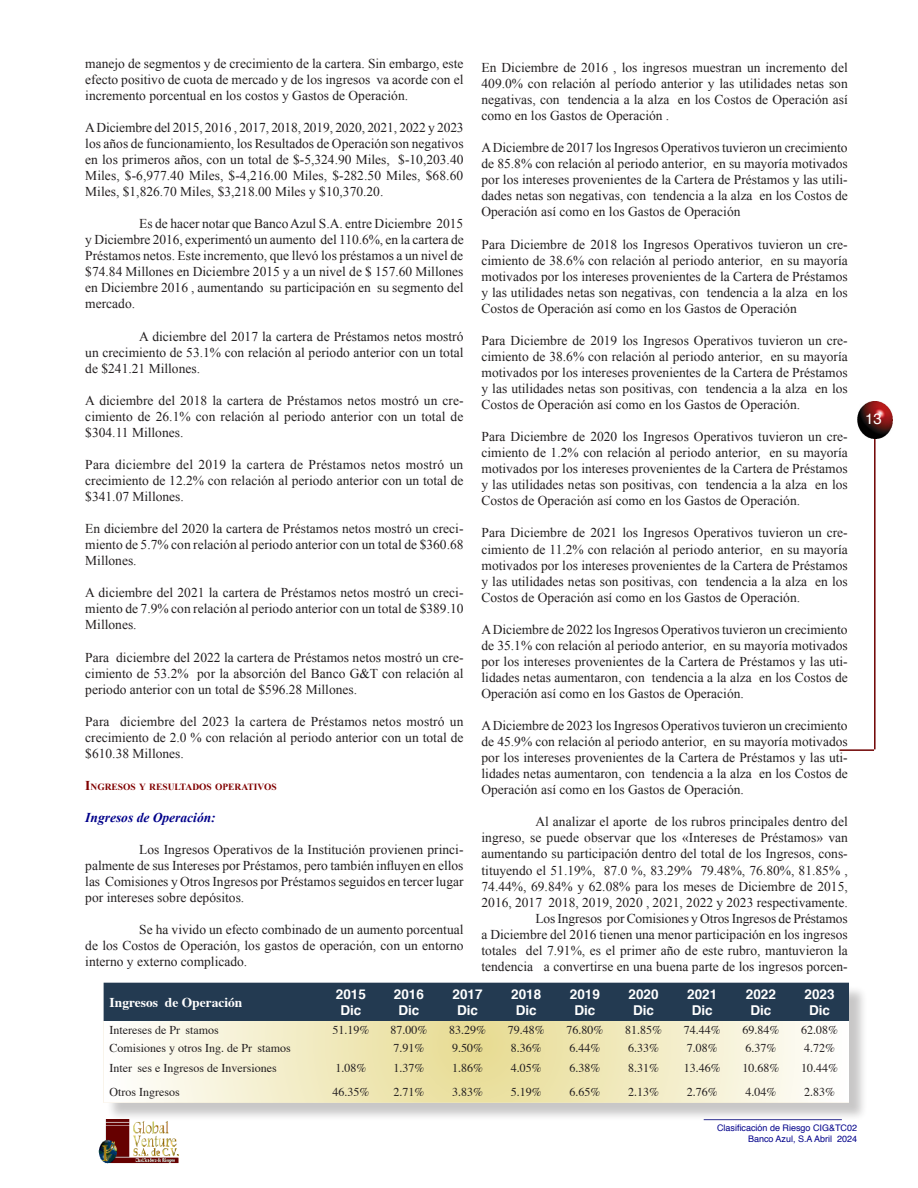
<style>
.page{position:relative;width:918px;height:1188px;background:#fff}
.page>*{position:absolute;margin:0;border:0;box-sizing:border-box;transform-origin:0 0}
.t1{font:15px "Helvetica";color:#fff}
.t2{font:13.5px/16px "Times New Roman";color:#231f20;text-align:justify}
.t3{font:700 13.5px/16.2px "Helvetica";color:#fff;text-align:center}
.t4{font:italic 700 13.5px "Times New Roman";color:#00008a}
.t5{font:700 13.5px "Times";color:#fff}
.t6{font:12px "Times";color:#231f20}
.t7{font:700 9.45px "Times New Roman";color:#800000}
.t8{font:9px/10.8px "Helvetica";color:#00008a;text-align:right}
.s1{font-size:13.5px}
</style>
<div class="page">
<img style="left:98px;top:1119px;width:81px;height:45px">
<hr style="left:874px;top:438px;width:2px;height:311px;background:#6e0000">
<hr style="left:839px;top:749px;width:35px;height:2px;background:#6e0000">
<img style="left:858px;top:402px;width:34px;height:36px">
<div style="left:106px;top:985px;width:762px;height:137px;background:#231f20;opacity:.25"></div>
<div style="left:104px;top:983px;width:745px;height:38px;background:#233a51"></div>
<svg style="left:104px;top:1021px;width:745px;height:82px;background:#f3edc8"></svg>
<p class="t2" style="left:85px;top:55px;width:380px">manejo de segmentos y de crecimiento de la cartera. Sin embargo, este efecto positivo de cuota de mercado y de los ingresos va acorde con el incremento porcentual en los costos y Gastos de Operación.</p>
<p class="t2" style="left:85px;top:119px;width:380px">A Diciembre del 2015, 2016 , 2017, 2018, 2019, 2020, 2021, 2022 y 2023 los años de funcionamiento, los Resultados de Operación son negativos en los primeros años, con un total de $-5,324.90 Miles, $-10,203.40<br>Miles, $-6,977.40 Miles, $-4,216.00 Miles, $-282.50 Miles, $68.60<br>Miles, $1,826.70 Miles, $3,218.00 Miles y $10,370.20.</p>
<p class="t2" style="left:85px;top:215px;width:380px;text-indent:54px">Es de hacer notar que Banco Azul S.A. entre Diciembre 2015 y Diciembre 2016, experimentó un aumento del 110.6%, en la cartera de Préstamos netos. Este incremento, que llevó los préstamos a un nivel de $74.84 Millones en Diciembre 2015 y a un nivel de $ 157.60 Millones en Diciembre 2016 , aumentando su participación en su segmento del mercado.</p>
<p class="t2" style="left:85px;top:328px;width:380px;text-indent:54px">A diciembre del 2017 la cartera de Préstamos netos mostró un crecimiento de 53.1% con relación al periodo anterior con un total de $241.21 Millones.</p>
<p class="t2" style="left:85px;top:392px;width:380px">A diciembre del 2018 la cartera de Préstamos netos mostró un cre&shy;cimiento de 26.1% con relación al periodo anterior con un total de $304.11 Millones.</p>
<p class="t2" style="left:85px;top:456px;width:380px">Para diciembre del 2019 la cartera de Préstamos netos mostró un crecimiento de 12.2% con relación al periodo anterior con un total de $341.07 Millones.</p>
<p class="t2" style="left:85px;top:520px;width:380px">En diciembre del 2020 la cartera de Préstamos netos mostró un creci&shy;miento de 5.7% con relación al periodo anterior con un total de $360.68<br>Millones.</p>
<p class="t2" style="left:85px;top:585px;width:380px">A diciembre del 2021 la cartera de Préstamos netos mostró un creci&shy;miento de 7.9% con relación al periodo anterior con un total de $389.10<br>Millones.</p>
<p class="t2" style="left:85px;top:649px;width:380px">Para diciembre del 2022 la cartera de Préstamos netos mostró un cre&shy;cimiento de 53.2% por la absorción del Banco G&amp;T con relación al periodo anterior con un total de $596.28 Millones.</p>
<p class="t2" style="left:85px;top:713px;width:380px">Para diciembre del 2023 la cartera de Préstamos netos mostró un crecimiento de 2.0 % con relación al periodo anterior con un total de $610.38 Millones.</p>
<p class="t7" style="left:85px;top:780px;width:193px"><span class="s1">I</span>NGRESOS Y RESULTADOS OPERATIVOS</p>
<p class="t4" style="left:85px;top:808px;width:132px">Ingresos de Operación:</p>
<p class="t2" style="left:85px;top:841px;width:380px;text-indent:54px">Los Ingresos Operativos de la Institución provienen princi&shy;palmente de sus Intereses por Préstamos, pero también influyen en ellos las Comisiones y Otros Ingresos por Préstamos seguidos en tercer lugar por intereses sobre depósitos.</p>
<p class="t2" style="left:85px;top:922px;width:380px;text-indent:54px">Se ha vivido un efecto combinado de un aumento porcentual de los Costos de Operación, los gastos de operación, con un entorno interno y externo complicado.</p>
<p class="t2" style="left:482px;top:59px;width:368px">En Diciembre de 2016 , los ingresos muestran un incremento del 409.0% con relación al período anterior y las utilidades netas son negativas, con tendencia a la alza en los Costos de Operación así como en los Gastos de Operación .</p>
<p class="t2" style="left:482px;top:140px;width:368px">A Diciembre de 2017 los Ingresos Operativos tuvieron un crecimiento de 85.8% con relación al periodo anterior, en su mayoría motivados por los intereses provenientes de la Cartera de Préstamos y las utili&shy;dades netas son negativas, con tendencia a la alza en los Costos de Operación así como en los Gastos de Operación</p>
<p class="t2" style="left:482px;top:236px;width:368px">Para Diciembre de 2018 los Ingresos Operativos tuvieron un cre&shy;cimiento de 38.6% con relación al periodo anterior, en su mayoría motivados por los intereses provenientes de la Cartera de Préstamos y las utilidades netas son negativas, con tendencia a la alza en los Costos de Operación así como en los Gastos de Operación</p>
<p class="t2" style="left:482px;top:332px;width:368px">Para Diciembre de 2019 los Ingresos Operativos tuvieron un cre&shy;cimiento de 38.6% con relación al periodo anterior, en su mayoría motivados por los intereses provenientes de la Cartera de Préstamos y las utilidades netas son positivas, con tendencia a la alza en los Costos de Operación así como en los Gastos de Operación.</p>
<p class="t2" style="left:482px;top:428px;width:368px">Para Diciembre de 2020 los Ingresos Operativos tuvieron un cre&shy;cimiento de 1.2% con relación al periodo anterior, en su mayoría motivados por los intereses provenientes de la Cartera de Préstamos y las utilidades netas son positivas, con tendencia a la alza en los Costos de Operación así como en los Gastos de Operación.</p>
<p class="t2" style="left:482px;top:525px;width:368px">Para Diciembre de 2021 los Ingresos Operativos tuvieron un cre&shy;cimiento de 11.2% con relación al periodo anterior, en su mayoría motivados por los intereses provenientes de la Cartera de Préstamos y las utilidades netas son positivas, con tendencia a la alza en los Costos de Operación así como en los Gastos de Operación.</p>
<p class="t2" style="left:482px;top:621px;width:368px">A Diciembre de 2022 los Ingresos Operativos tuvieron un crecimiento de 35.1% con relación al periodo anterior, en su mayoría motivados por los intereses provenientes de la Cartera de Préstamos y las uti&shy;lidades netas aumentaron, con tendencia a la alza en los Costos de Operación así como en los Gastos de Operación.</p>
<p class="t2" style="left:482px;top:717px;width:368px">A Diciembre de 2023 los Ingresos Operativos tuvieron un crecimiento de 45.9% con relación al periodo anterior, en su mayoría motivados por los intereses provenientes de la Cartera de Préstamos y las uti&shy;lidades netas aumentaron, con tendencia a la alza en los Costos de Operación así como en los Gastos de Operación.</p>
<p class="t2" style="left:482px;top:814px;width:368px;text-align:right">Al analizar el aporte de los rubros principales dentro del<br>ingreso, se puede observar que los «Intereses de Préstamos» van aumentando su participación dentro del total de los Ingresos, cons&shy;tituyendo el 51.19%, 87.0 %, 83.29% 79.48%, 76.80%, 81.85% , 74.44%, 69.84% y 62.08% para los meses de Diciembre de 2015, 2016, 2017 2018, 2019, 2020 , 2021, 2022 y 2023 respectivamente.<br>Los Ingresos por Comisiones y Otros Ingresos de Préstamos<br>a Diciembre del 2016 tienen una menor participación en los ingresos totales del 7.91%, es el primer año de este rubro, mantuvieron la tendencia a convertirse en una buena parte de los ingresos porcen-</p>
<p class="t5" style="left:110px;top:989px;width:134px">Ingresos de Operación</p>
<p class="t3" style="left:336px;top:986px;width:32px">2015<br>Dic</p>
<p class="t3" style="left:394px;top:986px;width:32px">2016<br>Dic</p>
<p class="t3" style="left:453px;top:986px;width:32px">2017<br>Dic</p>
<p class="t3" style="left:511px;top:986px;width:32px">2018<br>Dic</p>
<p class="t3" style="left:570px;top:986px;width:32px">2019<br>Dic</p>
<p class="t3" style="left:629px;top:986px;width:32px">2020<br>Dic</p>
<p class="t3" style="left:687px;top:986px;width:32px">2021<br>Dic</p>
<p class="t3" style="left:746px;top:986px;width:32px">2022<br>Dic</p>
<p class="t3" style="left:805px;top:986px;width:32px">2023<br>Dic</p>
<p class="t6" style="left:110px;top:1023px;width:111px">Intereses de Préstamos</p>
<p class="t6" style="left:332px;top:1023px;width:38px">51.19%</p>
<p class="t6" style="left:390px;top:1023px;width:38px">87.00%</p>
<p class="t6" style="left:449px;top:1023px;width:38px">83.29%</p>
<p class="t6" style="left:508px;top:1023px;width:38px">79.48%</p>
<p class="t6" style="left:566px;top:1023px;width:38px">76.80%</p>
<p class="t6" style="left:625px;top:1023px;width:38px">81.85%</p>
<p class="t6" style="left:684px;top:1023px;width:38px">74.44%</p>
<p class="t6" style="left:742px;top:1023px;width:38px">69.84%</p>
<p class="t6" style="left:801px;top:1023px;width:38px">62.08%</p>
<p class="t6" style="left:110px;top:1041px;width:183px">Comisiones y otros Ing. de Préstamos</p>
<p class="t6" style="left:393px;top:1041px;width:32px">7.91%</p>
<p class="t6" style="left:452px;top:1041px;width:32px">9.50%</p>
<p class="t6" style="left:511px;top:1041px;width:32px">8.36%</p>
<p class="t6" style="left:569px;top:1041px;width:32px">6.44%</p>
<p class="t6" style="left:628px;top:1041px;width:32px">6.33%</p>
<p class="t6" style="left:687px;top:1041px;width:32px">7.08%</p>
<p class="t6" style="left:745px;top:1041px;width:32px">6.37%</p>
<p class="t6" style="left:804px;top:1041px;width:32px">4.72%</p>
<p class="t6" style="left:110px;top:1061px;width:169px">Interéses e Ingresos de Inversiones</p>
<p class="t6" style="left:335px;top:1061px;width:32px">1.08%</p>
<p class="t6" style="left:393px;top:1061px;width:32px">1.37%</p>
<p class="t6" style="left:452px;top:1061px;width:32px">1.86%</p>
<p class="t6" style="left:511px;top:1061px;width:32px">4.05%</p>
<p class="t6" style="left:569px;top:1061px;width:32px">6.38%</p>
<p class="t6" style="left:628px;top:1061px;width:32px">8.31%</p>
<p class="t6" style="left:684px;top:1061px;width:38px">13.46%</p>
<p class="t6" style="left:742px;top:1061px;width:38px">10.68%</p>
<p class="t6" style="left:801px;top:1061px;width:38px">10.44%</p>
<p class="t6" style="left:110px;top:1085px;width:72px">Otros Ingresos</p>
<p class="t6" style="left:332px;top:1085px;width:38px">46.35%</p>
<p class="t6" style="left:393px;top:1085px;width:32px">2.71%</p>
<p class="t6" style="left:452px;top:1085px;width:32px">3.83%</p>
<p class="t6" style="left:511px;top:1085px;width:32px">5.19%</p>
<p class="t6" style="left:569px;top:1085px;width:32px">6.65%</p>
<p class="t6" style="left:628px;top:1085px;width:32px">2.13%</p>
<p class="t6" style="left:687px;top:1085px;width:32px">2.76%</p>
<p class="t6" style="left:745px;top:1085px;width:32px">4.04%</p>
<p class="t6" style="left:804px;top:1085px;width:32px">2.83%</p>
<p class="t1" style="left:865px;top:407px;width:18px">13</p>
<p class="t8" style="left:717px;top:1123px;width:142px">Clasificación de Riesgo CIG&amp;TC02<br>Banco Azul, S.A Abril 2024</p>
</div>
